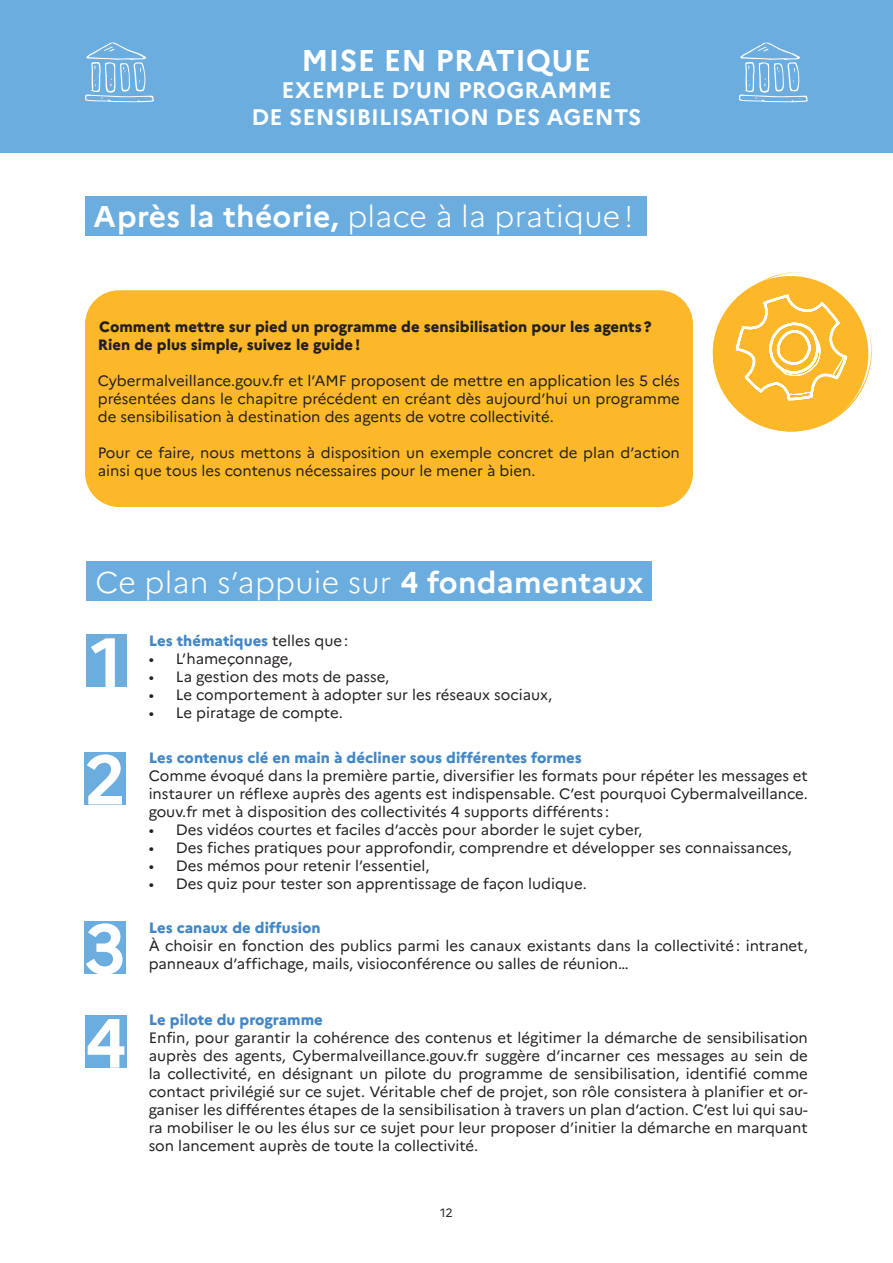
<style>
.page{position:relative;width:893px;height:1263px;background:#fff}
.page>*{position:absolute;margin:0;border:0;box-sizing:border-box;transform-origin:0 0}
.t1{font:700 69.45px "Marianne";color:#fff}
.t2{font:300 30px "Marianne";letter-spacing:.01em;color:#fff}
.t3{font:700 30px "Marianne";letter-spacing:.01em;color:#fff}
.t4{font:700 22.5px/27px "Marianne";letter-spacing:.01em;color:#fff;text-align:center}
.t5{font:15px/18px "Marianne";color:#231f20;text-align:justify}
.t6{font:800 15px "Marianne";color:#4387c7}
.t7{font:800 15px "Marianne";color:#231f20}
.t8{font:12px "Marianne";color:#231f20}
.s1{font-weight:700}
.s2{font-weight:400;color:#231f20}
</style>
<div class="page">
<div style="left:0;top:0;width:893px;height:153px;background:#6caddf"></div>
<svg style="left:85px;top:42px;width:69px;height:60px"></svg>
<svg style="left:739px;top:42px;width:69px;height:60px"></svg>
<div style="left:85px;top:196px;width:561px;height:40px;background:#6caddf"></div>
<div style="left:85px;top:290px;width:608px;height:217px;background:#fcb828;border-radius:34px"></div>
<svg style="left:713px;top:272px;width:159px;height:160px"></svg>
<div style="left:87px;top:562px;width:565px;height:39px;background:#6caddf"></div>
<div style="left:87px;top:635px;width:40px;height:52px;background:#6caddf"></div>
<div style="left:84px;top:921px;width:42px;height:52px;background:#6caddf"></div>
<div style="left:84px;top:752px;width:42px;height:52px;background:#6caddf"></div>
<div style="left:85px;top:1015px;width:42px;height:53px;background:#6caddf"></div>
<h2 class="t3" style="left:302px;top:42px;width:291px">MISE EN PRATIQUE</h2>
<h3 class="t4" style="left:251px;top:76px;width:392px">EXEMPLE D’UN PROGRAMME<br>DE SENSIBILISATION DES AGENTS</h3>
<p class="t2" style="left:94px;top:198px;width:541px"><span class="s1">Après la théorie,</span> place à la pratique!</p>
<p class="t7" style="left:99px;top:318px;width:554px">Comment mettre sur pied un programme de sensibilisation pour les agents?</p>
<p class="t7" style="left:98px;top:336px;width:264px">Rien de plus simple, suivez le guide!</p>
<p class="t5" style="left:98px;top:372px;width:584px">Cybermalveillance.gouv.fr et l’AMF proposent de mettre en application les 5 clés présentées dans le chapitre précédent en créant dès aujourd’hui un programme de sensibilisation à destination des agents de votre collectivité.</p>
<p class="t5" style="left:98px;top:444px;width:584px">Pour ce faire, nous mettons à disposition un exemple concret de plan d’action ainsi que tous les contenus nécessaires pour le mener à bien.</p>
<p class="t2" style="left:95px;top:564px;width:550px">Ce plan s’appuie sur <span class="s1">4 fondamentaux</span></p>
<p class="t1" style="left:91px;top:620px;width:34px">1</p>
<p class="t6" style="left:149px;top:632px;width:201px">Les thématiques <span class="s2">telles que:</span></p>
<p class="t5" style="left:149px;top:650px;width:145px">• L’hameçonnage,</p>
<p class="t5" style="left:149px;top:668px;width:242px">• La gestion des mots de passe,</p>
<p class="t5" style="left:149px;top:686px;width:405px">• Le comportement à adopter sur les réseaux sociaux,</p>
<p class="t5" style="left:149px;top:704px;width:196px">• Le piratage de compte.</p>
<p class="t1" style="left:84px;top:737px;width:43px">2</p>
<p class="t6" style="left:149px;top:749px;width:435px">Les contenus clé en main à décliner sous différentes formes</p>
<p class="t5" style="left:149px;top:767px;width:661px">Comme évoqué dans la première partie, diversifier les formats pour répéter les messages et instaurer un réflexe auprès des agents est indispensable. C’est pourquoi Cybermalveillance. gouv.fr met à disposition des collectivités 4 supports différents :</p>
<p class="t5" style="left:149px;top:821px;width:495px">• Des vidéos courtes et faciles d’accès pour aborder le sujet cyber,</p>
<p class="t5" style="left:149px;top:839px;width:645px">• Des fiches pratiques pour approfondir, comprendre et développer ses connaissances,</p>
<p class="t5" style="left:149px;top:857px;width:282px">• Des mémos pour retenir l’essentiel,</p>
<p class="t5" style="left:149px;top:875px;width:439px">• Des quiz pour tester son apprentissage de façon ludique.</p>
<p class="t1" style="left:84px;top:906px;width:43px">3</p>
<p class="t6" style="left:149px;top:918px;width:174px">Les canaux de diffusion</p>
<p class="t5" style="left:149px;top:936px;width:661px">À choisir en fonction des publics parmi les canaux existants dans la collectivité: intranet, panneaux d’affichage, mails, visioconférence ou salles de réunion…</p>
<p class="t1" style="left:85px;top:1000px;width:43px">4</p>
<p class="t6" style="left:149px;top:1011px;width:176px">Le pilote du programme</p>
<p class="t5" style="left:149px;top:1029px;width:661px">Enfin, pour garantir la cohérence des contenus et légitimer la démarche de sensibilisation auprès des agents, Cybermalveillance.gouv.fr suggère d’incarner ces messages au sein de la collectivité, en désignant un pilote du programme de sensibilisation, identifié comme contact privilégié sur ce sujet. Véritable chef de projet, son rôle consistera à planifier et or&shy;ganiser les différentes étapes de la sensibilisation à travers un plan d’action. C’est lui qui sau&shy;ra mobiliser le ou les élus sur ce sujet pour leur proposer d’initier la démarche en marquant son lancement auprès de toute la collectivité.</p>
<p class="t8" style="left:440px;top:1205px;width:14px">12</p>
</div>
